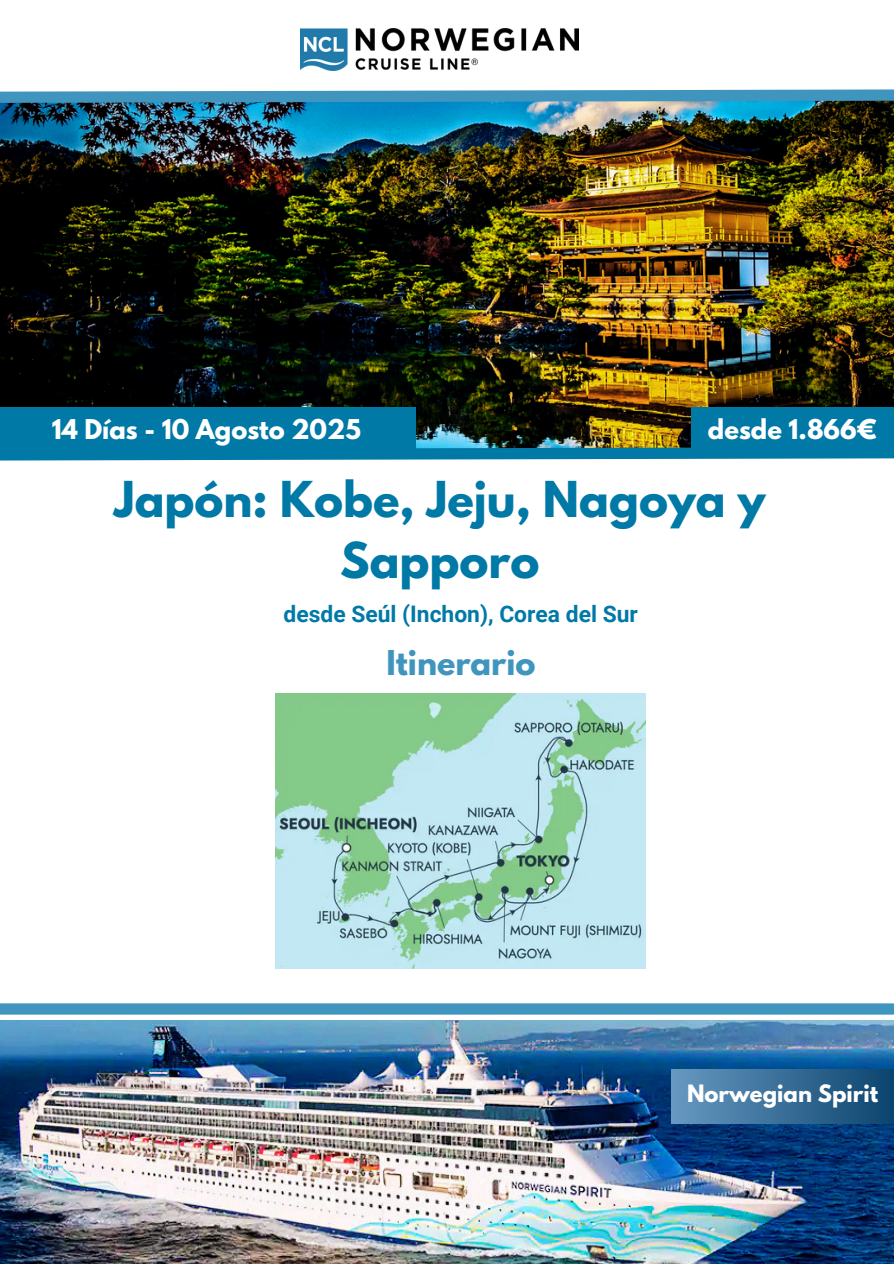
<style>
.page{position:relative;width:894px;height:1264px;background:#fff}
.page>*{position:absolute;margin:0;border:0;box-sizing:border-box;transform-origin:0 0}
.t1{font:700 43.8px/60.8px "League Spartan";color:#0079a7;text-align:center}
.t2{font:700 30.3px "League Spartan";color:#4095bf}
.t3{font:700 24.15px "League Spartan";color:#fff}
.t4{font:700 22.8px "Roboto";color:#0079a7}
.t5{font:700 21.15px "League Spartan";color:#fff}
</style>
<div class="page">
<img style="left:0;top:108px;width:893px;height:333px">
<img style="left:0;top:89px;width:893px;height:19px">
<div style="left:0;top:407px;width:416px;height:51px;background:#0079a7"></div>
<div style="left:690px;top:407px;width:203px;height:51px;background:#0079a7"></div>
<svg style="left:0;top:441px;width:893px;height:20px"></svg>
<img style="left:0;top:1020px;width:893px;height:243px">
<div style="left:0;top:1003px;width:893px;height:11px;background:#4095bf"></div>
<img style="left:300px;top:29px;width:278px;height:42px">
<div style="left:671px;top:1069px;width:222px;height:54px;background:linear-gradient(to right,#6799c2,#0c456f)"></div>
<img style="left:275px;top:693px;width:370px;height:275px">
<p class="t3" style="left:52px;top:417px;width:310px">14 Días - 10 Agosto 2025</p>
<p class="t3" style="left:707px;top:417px;width:171px">desde 1.866€</p>
<p class="t1" style="left:114px;top:474px;width:652px">Japón: Kobe, Jeju, Nagoya y<br>Sapporo</p>
<h2 class="t4" style="left:283px;top:601px;width:356px">desde Seúl (Inchon), Corea del Sur</h2>
<p class="t2" style="left:386px;top:648px;width:150px">Itinerario</p>
<h1 class="t5" style="left:686px;top:1082px;width:192px">Norwegian Spirit</h1>
</div>
